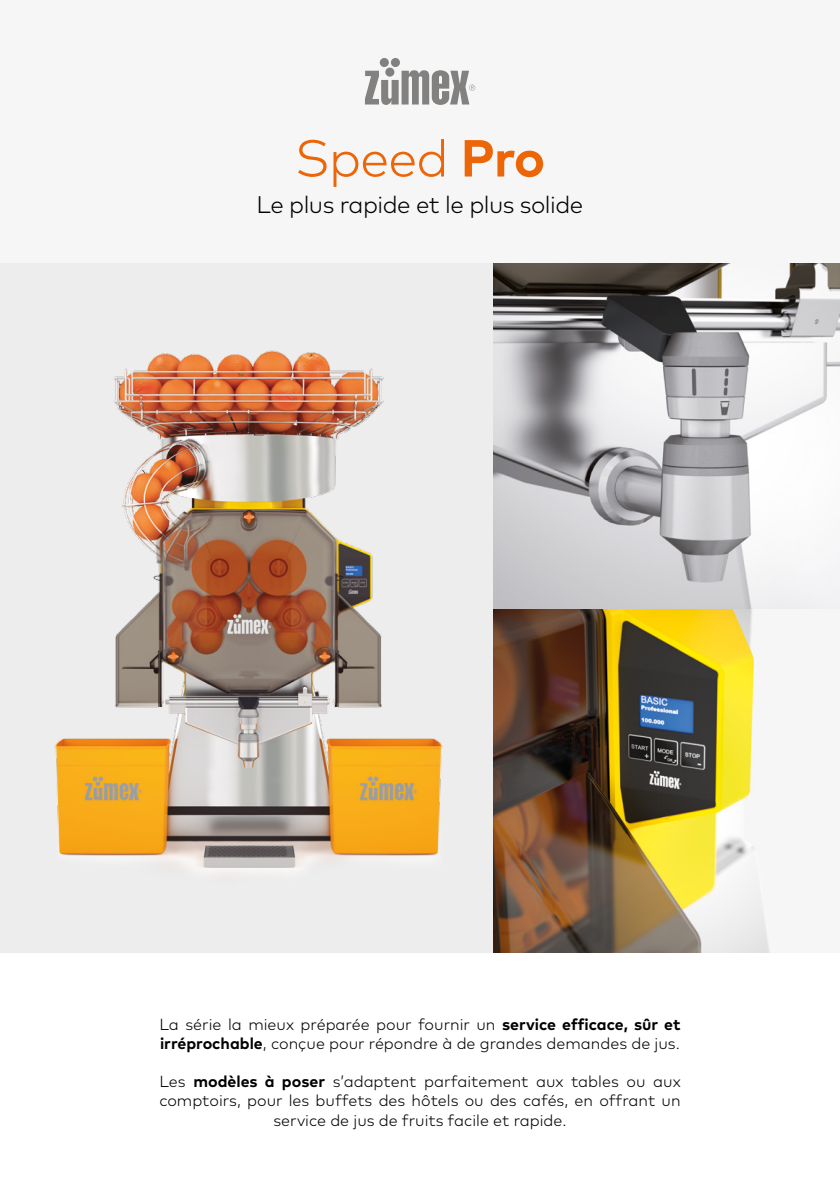
<style>
.page{position:relative;width:840px;height:1191px;background:#fff}
.page>*{position:absolute;margin:0;border:0;box-sizing:border-box;transform-origin:0 0}
.t1{font:300 52px "Mark Pro";letter-spacing:-.02em;color:#ec6608}
.t2{font:300 24px "Mark Pro";letter-spacing:-.02em;color:#000}
.t3{font:300 16px/19.2px "Mark Pro";color:#000}
.s1{font-weight:700}
</style>
<div class="page">
<div style="left:0;top:0;width:839px;height:264px;background:#f6f6f6"></div>
<div style="left:0;top:264px;width:493px;height:688px;background:#ededed"></div>
<img style="left:493px;top:264px;width:346px;height:688px">
<img style="left:54px;top:350px;width:389px;height:520px">
<svg style="left:365px;top:58px;width:110px;height:47px"></svg>
<h1 class="t1" style="left:295px;top:119px;width:251px">Speed <span class="s1">Pro</span></h1>
<h2 class="t2" style="left:256px;top:186px;width:328px">Le plus rapide et le plus solide</h2>
<p class="t3" style="left:159px;top:1013px;width:522px">La série la mieux préparée pour fournir un <span class="s1">service efficace, sûr et irréprochable</span>, conçue pour répondre à de grandes demandes de jus.</p>
<p class="t3" style="left:159px;top:1070px;width:522px;text-align:center">Les <span class="s1">modèles à poser</span> s’adaptent parfaitement aux tables ou aux comptoirs, pour les buffets des hôtels ou des cafés, en offrant un service de jus de fruits facile et rapide.</p>
</div>
